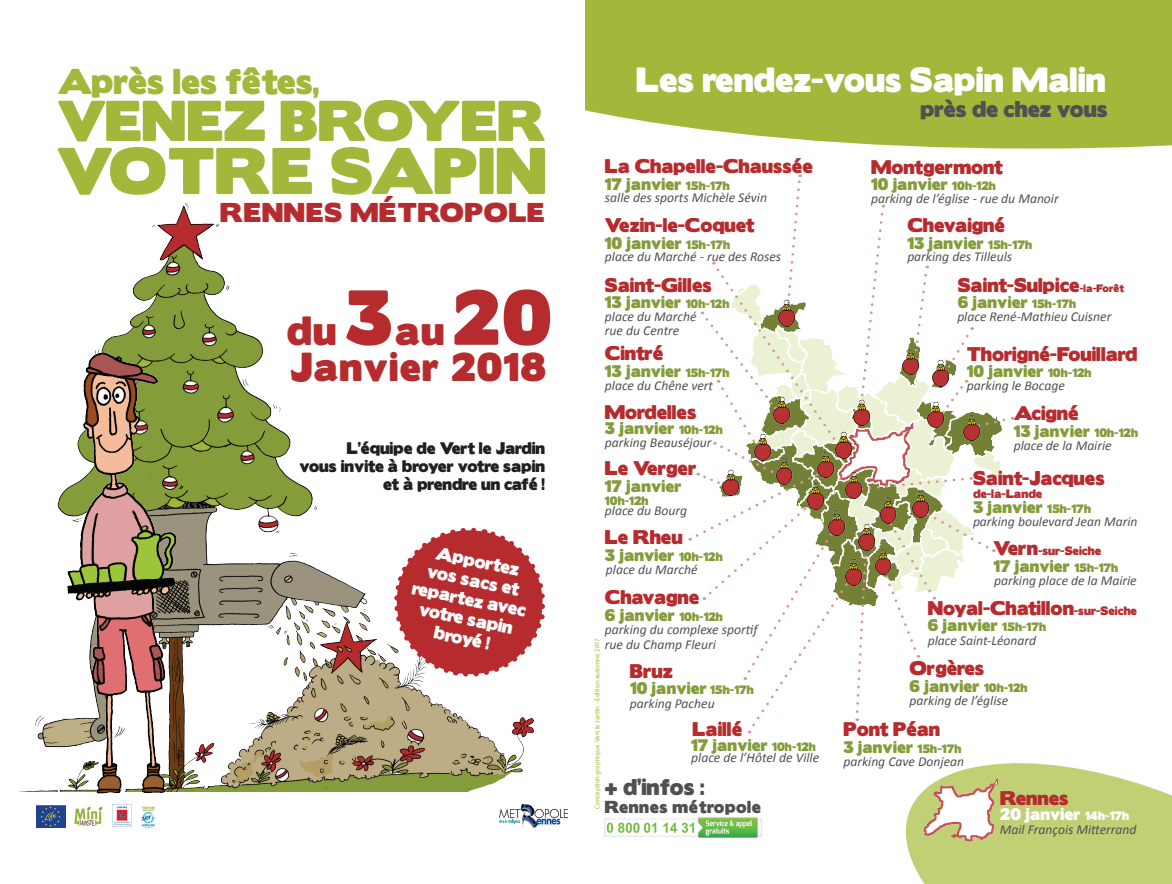
<style>
.page{position:relative;width:1172px;height:884px;background:#fff}
.page>*{position:absolute;margin:0;border:0;box-sizing:border-box;transform-origin:0 0}
.t1{font:58.88px "Boris Black Bloxx";letter-spacing:.01em;color:#a1b83a}
.t2{font:51.25px "Boris Black Bloxx";color:#a1b83a}
.t3{font:36.38px "Boris Black Bloxx";color:#b62c2e}
.t4{font:35.75px "Boris Black Bloxx";letter-spacing:.035em;color:#b62c2e}
.t5{font:32px "Boris Black Bloxx";color:#a1b83a}
.t6{font:31.25px "Boris Black Bloxx";color:#fff}
.t7{font:24.38px "Boris Black Bloxx";letter-spacing:.035em;color:#b62c2e}
.t8{font:20.38px "Boris Black Bloxx";color:#505052}
.t9{font:17.62px "Boris Black Bloxx";color:#b62c2e}
.t10{font:16.38px/19.6px "Boris Black Bloxx";color:#fff;text-align:center}
.t11{font:15.5px "Boris Black Bloxx";letter-spacing:.035em;color:#505052}
.t12{font:15px "Boris Black Bloxx";letter-spacing:.01em;color:#849c3b}
.t13{font:15px/18px "Boris Black Bloxx";color:#231f20;text-align:right}
.t14{font:15px "Boris Black Bloxx";letter-spacing:.01em;color:#fff}
.t15{font:italic 13.62px/15px "Calibri";color:#505052}
.t16{font:10.88px "Boris Black Bloxx";color:#b62c2e}
.t17{font:10.88px "Boris Black Bloxx";letter-spacing:.01em;color:#849c3b}
.t18{font:6.75px "Myriad Pro";color:#a1b83a}
.s1{font-size:69.25px}
.s2{font-size:10.88px}
.s3{font-size:9.5px}
.s4{font-size:17.62px}
</style>
<div class="page">
<img style="left:19px;top:202px;width:515px;height:590px">
<img style="left:499px;top:804px;width:68px;height:23px">
<img style="left:73px;top:818px;width:29px;height:9px">
<img style="left:36px;top:818px;width:29px;height:9px">
<img style="left:112px;top:818px;width:19px;height:8px">
<img style="left:141px;top:818px;width:14px;height:10px">
<img style="left:31px;top:336px;width:167px;height:482px">
<svg style="left:390px;top:524px;width:155px;height:156px"></svg>
<div style="left:113px;top:745px;width:19px;height:14px;background:#fff"></div>
<div style="left:86px;top:744px;width:20px;height:14px;background:#fff"></div>
<div style="left:585px;top:0;width:586px;height:149px;background:#a1b83a"></div>
<svg style="left:905px;top:763px;width:266px;height:121px;background:#c8d586"></svg>
<img style="left:923px;top:779px;width:74px;height:63px">
<svg style="left:689px;top:174px;width:324px;height:559px"></svg>
<img style="left:776px;top:299px;width:20px;height:28px">
<img style="left:605px;top:817px;width:156px;height:21px">
<h3 class="t5" style="left:58px;top:57px;width:263px">Après les fêtes,</h3>
<h3 class="t6" style="left:636px;top:56px;width:471px">Les rendez-vous Sapin Malin</h3>
<h2 class="t2" style="left:57px;top:82px;width:490px">VENEZ BROYER</h2>
<h3 class="t8" style="left:920px;top:94px;width:188px">près de chez vous</h3>
<h1 class="t1" style="left:56px;top:126px;width:491px">VOTRE SAPIN</h1>
<h3 class="t7" style="left:220px;top:194px;width:326px">RENNES MÉTROPOLE</h3>
<h3 class="t3" style="left:287px;top:303px;width:266px">du <span class="s1">3</span>au <span class="s1">20</span></h3>
<h3 class="t4" style="left:290px;top:340px;width:257px">Janvier 2018</h3>
<p class="t13" style="left:299px;top:439px;width:247px">L’équipe de Vert le Jardin<br>vous invite à broyer votre sapin et à prendre un café !</p>
<p class="t10" style="left:422px;top:540px;width:118px;rotate:12deg">Apportez vos sacs et repartez avec votre sapin broyé !</p>
<p class="t9" style="left:605px;top:153px;width:209px">La Chapelle-Chaussée</p>
<p class="t12" style="left:605px;top:173px;width:126px">17 janvier <span class="s2">15h-17h</span></p>
<p class="t15" style="left:605px;top:189px;width:164px">salle des sports Michèle Sévin</p>
<p class="t9" style="left:605px;top:212px;width:151px">Vezin-le-Coquet</p>
<p class="t12" style="left:605px;top:231px;width:126px">10 janvier <span class="s2">15h-17h</span></p>
<p class="t15" style="left:605px;top:249px;width:178px">place du Marché - rue des Roses</p>
<p class="t9" style="left:605px;top:271px;width:108px">Saint-Gilles</p>
<p class="t12" style="left:605px;top:291px;width:126px">13 janvier <span class="s2">10h-12h</span></p>
<p class="t15" style="left:605px;top:309px;width:93px;line-height:13.6px">place du Marché rue du Centre</p>
<p class="t9" style="left:605px;top:340px;width:60px">Cintré</p>
<p class="t12" style="left:605px;top:359px;width:126px">13 janvier <span class="s2">15h-17h</span></p>
<p class="t15" style="left:605px;top:377px;width:110px">place du Chêne vert</p>
<p class="t9" style="left:605px;top:398px;width:93px">Mordelles</p>
<p class="t12" style="left:605px;top:416px;width:119px">3 janvier <span class="s2">10h-12h</span></p>
<p class="t15" style="left:605px;top:434px;width:108px">parking Beauséjour</p>
<p class="t9" style="left:605px;top:455px;width:93px">Le Verger</p>
<p class="t12" style="left:605px;top:474px;width:78px">17 janvier</p>
<p class="t17" style="left:605px;top:492px;width:45px">10h-12h</p>
<p class="t15" style="left:605px;top:502px;width:84px">place du Bourg</p>
<p class="t9" style="left:605px;top:524px;width:79px">Le Rheu</p>
<p class="t12" style="left:605px;top:543px;width:119px">3 janvier <span class="s2">10h-12h</span></p>
<p class="t15" style="left:606px;top:561px;width:93px">place du Marché</p>
<p class="t9" style="left:605px;top:584px;width:96px">Chavagne</p>
<p class="t12" style="left:605px;top:603px;width:119px">6 janvier <span class="s2">10h-12h</span></p>
<p class="t15" style="left:605px;top:621px;width:154px">parking du complexe sportif rue du Champ Fleuri</p>
<p class="t18" style="left:593px;top:809px;width:172px;rotate:-90deg">Conception graphique Vert le Jardin - Edition automne 2017</p>
<p class="t9" style="left:630px;top:657px;width:45px">Bruz</p>
<p class="t12" style="left:630px;top:677px;width:125px">10 janvier <span class="s2">15h-17h</span></p>
<p class="t15" style="left:630px;top:695px;width:86px">parking Pacheu</p>
<p class="t9" style="left:692px;top:716px;width:51px">Laillé</p>
<p class="t12" style="left:691px;top:734px;width:126px">17 janvier <span class="s2">10h-12h</span></p>
<p class="t15" style="left:691px;top:749px;width:129px">place de l’Hôtel de Ville</p>
<h3 class="t8" style="left:605px;top:772px;width:101px">+ d’infos :</h3>
<p class="t11" style="left:605px;top:795px;width:158px">Rennes métropole</p>
<p class="t9" style="left:871px;top:153px;width:133px">Montgermont</p>
<p class="t12" style="left:871px;top:173px;width:126px">10 janvier <span class="s2">10h-12h</span></p>
<p class="t15" style="left:871px;top:190px;width:189px">parking de l’église - rue du Manoir</p>
<p class="t9" style="left:907px;top:212px;width:99px">Chevaigné</p>
<p class="t12" style="left:907px;top:231px;width:126px">13 janvier <span class="s2">15h-17h</span></p>
<p class="t15" style="left:907px;top:248px;width:106px">parking des Tilleuls</p>
<p class="t9" style="left:957px;top:271px;width:168px">Saint-Sulpice<span class="s3">-la-Forêt</span></p>
<p class="t12" style="left:957px;top:291px;width:120px">6 janvier <span class="s2">15h-17h</span></p>
<p class="t15" style="left:957px;top:308px;width:155px">place René-Mathieu Cuisner</p>
<p class="t9" style="left:966px;top:340px;width:172px">Thorigné-Fouillard</p>
<p class="t12" style="left:966px;top:360px;width:126px">10 janvier <span class="s2">10h-12h</span></p>
<p class="t15" style="left:966px;top:377px;width:100px">parking le Bocage</p>
<p class="t9" style="left:1013px;top:400px;width:66px">Acigné</p>
<p class="t12" style="left:1013px;top:420px;width:126px">13 janvier <span class="s2">10h-12h</span></p>
<p class="t15" style="left:1013px;top:437px;width:99px">place de la Mairie</p>
<p class="t9" style="left:973px;top:465px;width:133px">Saint-Jacques</p>
<p class="t16" style="left:973px;top:485px;width:71px">de-la-Lande</p>
<p class="t12" style="left:973px;top:495px;width:119px">3 janvier <span class="s2">15h-17h</span></p>
<p class="t15" style="left:973px;top:513px;width:166px">parking boulevard Jean Marin</p>
<p class="t16" style="left:993px;top:543px;width:109px"><span class="s4">Vern</span>-sur-Seiche</p>
<p class="t12" style="left:993px;top:554px;width:126px">17 janvier <span class="s2">15h-17h</span></p>
<p class="t15" style="left:994px;top:572px;width:144px">parking place de la Mairie</p>
<p class="t12" style="left:927px;top:614px;width:120px">6 janvier <span class="s2">15h-17h</span></p>
<p class="t15" style="left:927px;top:632px;width:110px">place Saint-Léonard</p>
<p class="t9" style="left:927px;top:594px;width:211px">Noyal-Chatillon<span class="s2">-sur-Seiche</span></p>
<p class="t9" style="left:909px;top:655px;width:76px">Orgères</p>
<p class="t15" style="left:909px;top:692px;width:100px">parking de l’église</p>
<p class="t9" style="left:843px;top:716px;width:98px">Pont Péan</p>
<p class="t12" style="left:843px;top:735px;width:119px">3 janvier <span class="s2">15h-17h</span></p>
<p class="t15" style="left:843px;top:753px;width:122px">parking Cave Donjean</p>
<p class="t12" style="left:909px;top:675px;width:119px">6 janvier <span class="s2">10h-12h</span></p>
<p class="t9" style="left:1000px;top:784px;width:70px">Rennes</p>
<p class="t14" style="left:1000px;top:803px;width:130px">20 janvier <span class="s2">14h-17h</span></p>
<p class="t15" style="left:999px;top:821px;width:138px">Mail François Mitterrand</p>
</div>
